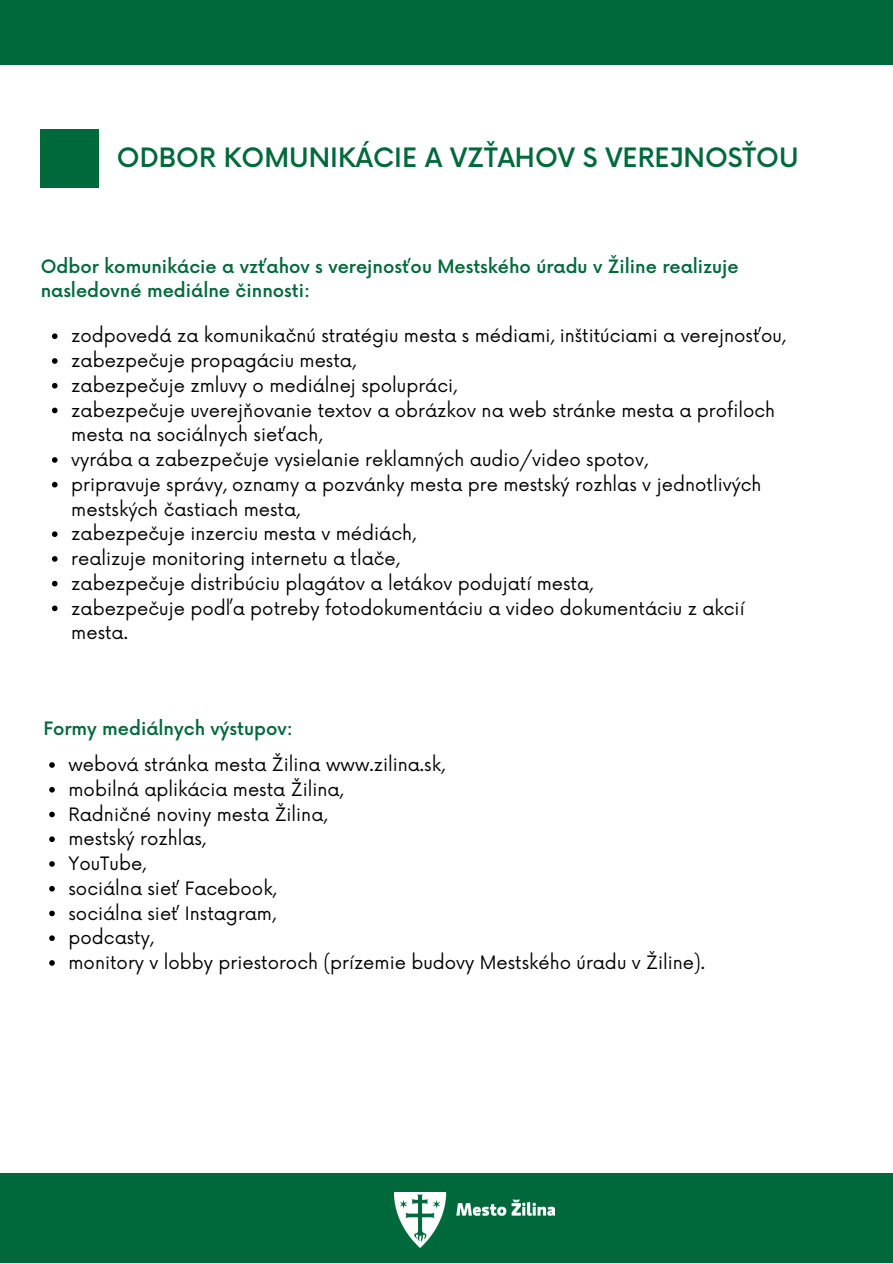
<style>
.page{position:relative;width:893px;height:1264px;background:#fff}
.page>*{position:absolute;margin:0;border:0;box-sizing:border-box;transform-origin:0 0}
.t1{font:500 25.95px "Now";color:#00693c}
.t2{font:18px/24.8px "Now";color:#000}
.t3{font:500 18px/23.5px "Now";color:#00693c}
</style>
<div class="page">
<div style="left:0;top:0;width:892px;height:64px;background:#00693c"></div>
<div style="left:0;top:1173px;width:892px;height:89px;background:#00693c"></div>
<img style="left:395px;top:1192px;width:159px;height:55px">
<svg style="left:52px;top:333px;width:6px;height:6px"></svg>
<svg style="left:52px;top:358px;width:6px;height:6px"></svg>
<svg style="left:52px;top:383px;width:6px;height:5px"></svg>
<svg style="left:52px;top:407px;width:6px;height:6px"></svg>
<svg style="left:52px;top:457px;width:6px;height:6px"></svg>
<svg style="left:52px;top:482px;width:6px;height:5px"></svg>
<svg style="left:52px;top:531px;width:6px;height:6px"></svg>
<svg style="left:52px;top:556px;width:6px;height:5px"></svg>
<svg style="left:52px;top:581px;width:6px;height:5px"></svg>
<svg style="left:52px;top:605px;width:6px;height:6px"></svg>
<svg style="left:49px;top:762px;width:6px;height:5px"></svg>
<svg style="left:49px;top:787px;width:6px;height:5px"></svg>
<svg style="left:49px;top:811px;width:6px;height:6px"></svg>
<svg style="left:49px;top:836px;width:6px;height:6px"></svg>
<svg style="left:49px;top:861px;width:6px;height:5px"></svg>
<svg style="left:49px;top:885px;width:6px;height:6px"></svg>
<svg style="left:49px;top:910px;width:6px;height:6px"></svg>
<svg style="left:49px;top:935px;width:6px;height:6px"></svg>
<svg style="left:49px;top:960px;width:6px;height:5px"></svg>
<div style="left:41px;top:129px;width:58px;height:59px;background:#00693c"></div>
<h1 class="t1" style="left:117px;top:144px;width:683px">ODBOR KOMUNIKÁCIE A VZŤAHOV S VEREJNOSŤOU</h1>
<p class="t3" style="left:41px;top:256px;width:699px">Odbor komunikácie a vzťahov s verejnosťou Mestského úradu v Žiline realizuje nasledovné mediálne činnosti:</p>
<p class="t2" style="left:71px;top:324px;width:716px">zodpovedá za komunikačnú stratégiu mesta s médiami, inštitúciami a verejnosťou, zabezpečuje propagáciu mesta,<br>zabezpečuje zmluvy o mediálnej spolupráci,<br>zabezpečuje uverejňovanie textov a obrázkov na web stránke mesta a profiloch mesta na sociálnych sieťach,<br>vyrába a zabezpečuje vysielanie reklamných audio/video spotov,<br>pripravuje správy, oznamy a pozvánky mesta pre mestský rozhlas v jednotlivých mestských častiach mesta,<br>zabezpečuje inzerciu mesta v médiách,<br>realizuje monitoring internetu a tlače,<br>zabezpečuje distribúciu plagátov a letákov podujatí mesta,<br>zabezpečuje podľa potreby fotodokumentáciu a video dokumentáciu z akcií mesta.</p>
<p class="t3" style="left:43px;top:718px;width:251px">Formy mediálnych výstupov:</p>
<p class="t2" style="left:69px;top:753px;width:638px">webová stránka mesta Žilina www.zilina.sk,<br>mobilná aplikácia mesta Žilina,<br>Radničné noviny mesta Žilina,<br>mestský rozhlas,<br>YouTube,<br>sociálna sieť Facebook,<br>sociálna sieť Instagram,<br>podcasty,<br>monitory v lobby priestoroch (prízemie budovy Mestského úradu v Žiline).</p>
</div>
